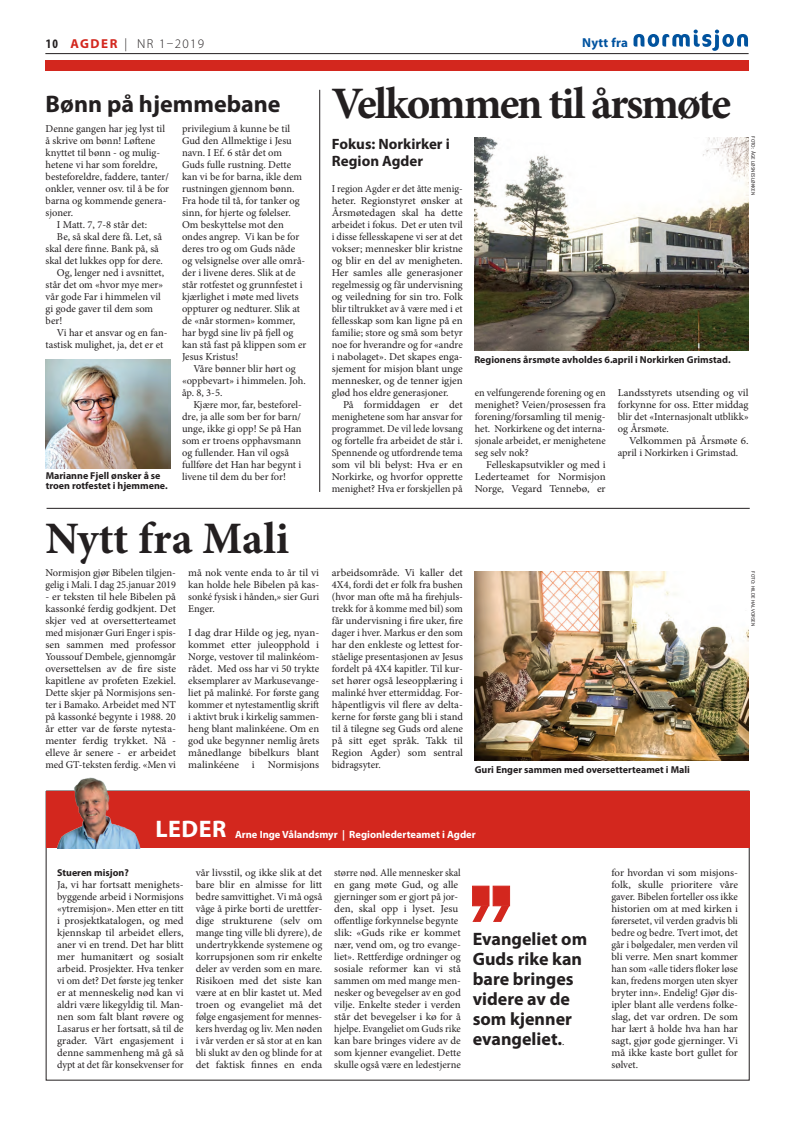
<style>
.page{position:relative;width:794px;height:1134px;background:#fff}
.page>*{position:absolute;margin:0;border:0;box-sizing:border-box;transform-origin:0 0}
.t1{font:700 45px "Minion Pro";letter-spacing:-.045em;color:#231f20}
.t2{font:700 24px "Myriad Pro";letter-spacing:.02em;color:#fff}
.t3{font:700 18px/20px "Myriad Pro";color:#231f20}
.t4{font:700 15px/17px "Myriad Pro";color:#231f20}
.t5{font:300 13px "Myriad Pro";letter-spacing:.1em;color:#231f20}
.t6{font:700 13px "Myriad Pro";letter-spacing:.02em;color:#0153a0}
.t7{font:10.5px/12px "Minion Pro";color:#231f20;text-align:justify;scale:1.04 1}
.t8{font:10.5px/12px "Minion Pro";color:#231f20}
.t9{font:10.5px/12px "Minion Pro";color:#231f20;scale:.96 1}
.t10{font:700 10.5px "Myriad Pro";color:#fff}
.t11{font:700 10px/10px "Myriad Pro";color:#231f20}
.t12{font:5px "Myriad Pro";letter-spacing:.02em;color:#231f20}
.s1{font-weight:700;font-stretch:condensed}
.s2{font-weight:700;color:#d3271e}
.s3{font-family:"Myriad Pro";font-size:24px}
.s4{font-family:"Minion Pro";font-weight:400;font-size:10.5px}
</style>
<div class="page">
<hr style="left:45px;top:53px;width:703px;height:1px;background:#231f20">
<svg style="left:633px;top:30px;width:115px;height:21px"></svg>
<div style="left:45px;top:60px;width:703px;height:11px;background:#d3271e"></div>
<svg style="left:472px;top:885px;width:39px;height:37px"></svg>
<div style="left:46px;top:791px;width:703px;height:57px;background:#d3271e"></div>
<img style="left:57px;top:777px;width:85px;height:71px">
<img style="left:475px;top:138px;width:274px;height:212px">
<img style="left:475px;top:571px;width:274px;height:190px">
<hr style="left:319px;top:90px;width:1px;height:402px;background:#231f20">
<img style="left:46px;top:359px;width:124px;height:110px">
<hr style="left:47px;top:508px;width:702px;height:1px;background:#231f20">
<p class="t5" style="left:46px;top:36px;width:160px"><span class="s1">10</span> <span class="s2">AGDER</span> | NR 1–2019</p>
<p class="t6" style="left:582px;top:34px;width:47px">Nytt fra</p>
<h1 class="t1" style="left:46px;top:72px;width:687px"><span class="s3">Bønn på hjemmebane</span> Velkommen til årsmøte</h1>
<h3 class="t4" style="left:332px;top:135px;width:119px">Fokus: Norkirker i<br>Region Agder</h3>
<p class="t8" style="left:46px;top:123px;width:121px">Denne gangen har jeg lyst til</p>
<p class="t8" style="left:46px;top:135px;width:111px">å skrive om bønn! Løftene</p>
<p class="t8" style="left:46px;top:147px;width:116px">knyttet til bønn - og mulig-</p>
<p class="t8" style="left:46px;top:159px;width:113px">hetene vi har som foreldre,</p>
<p class="t8" style="left:46px;top:171px;width:125px">besteforeldre, faddere, tanter/</p>
<p class="t8" style="left:46px;top:183px;width:125px">onkler, venner osv. til å be for</p>
<p class="t8" style="left:46px;top:195px;width:122px">barna og kommende genera-</p>
<p class="t8" style="left:46px;top:207px;width:29px">sjoner.</p>
<p class="t8" style="left:57px;top:219px;width:92px">I Matt. 7, 7-8 står det:</p>
<p class="t8" style="left:57px;top:231px;width:107px">Be, så skal dere få. Let, så</p>
<p class="t8" style="left:46px;top:243px;width:115px">skal dere finne. Bank på, så</p>
<p class="t8" style="left:46px;top:255px;width:119px">skal det lukkes opp for dere.</p>
<p class="t8" style="left:57px;top:267px;width:109px">Og, lenger ned i avsnittet,</p>
<p class="t8" style="left:46px;top:279px;width:119px">står det om «hvor mye mer»</p>
<p class="t8" style="left:46px;top:291px;width:117px">vår gode Far i himmelen vil</p>
<p class="t8" style="left:46px;top:303px;width:109px">gi gode gaver til dem som</p>
<p class="t8" style="left:46px;top:315px;width:18px">ber!</p>
<p class="t8" style="left:57px;top:327px;width:112px">Vi har et ansvar og en fan-</p>
<p class="t8" style="left:46px;top:339px;width:119px">tastisk mulighet, ja, det er et</p>
<p class="t8" style="left:182px;top:123px;width:126px">privilegium å kunne be til<br>Gud den Allmektige i Jesu navn. I Ef. 6 står det om<br>Guds fulle rustning. Dette kan vi be for barna, ikle dem rustningen gjennom bønn.<br>Fra hode til tå, for tanker og sinn, for hjerte og følelser.<br>Om beskyttelse mot den ondes angrep. Vi kan be for deres tro og om Guds nåde og velsignelse over alle områ&shy;der i livene deres. Slik at de står rotfestet og grunnfestet i kjærlighet i møte med livets oppturer og nedturer. Slik at de «når stormen» kommer, har bygd sine liv på fjell og kan stå fast på klippen som er<br>Jesus Kristus!</p>
<p class="t8" style="left:182px;top:363px;width:125px;text-indent:11px">Våre bønner blir hørt og «oppbevart» i himmelen. Joh. åp. 8, 3-5.</p>
<p class="t8" style="left:182px;top:399px;width:121px;text-indent:11px">Kjære mor, far, besteforel&shy;dre, ja alle som ber for barn/ unge, ikke gi opp! Se på Han som er troens opphavsmann og fullender. Han vil også fullføre det Han har begynt i livene til dem du ber for!</p>
<p class="t12" style="left:756px;top:136px;width:61px;rotate:90deg">FOTO: ÅGE LØSNESLØKKEN</p>
<p class="t9" style="left:332px;top:183px;width:138px;text-align:justify">I region Agder er det åtte menig&shy;heter. Regionstyret ønsker at Årsmøtedagen skal ha dette arbeidet i fokus. Det er uten tvil i disse fellesskapene vi ser at det vokser; mennesker blir kristne og blir en del av menigheten.<br>Her samles alle generasjoner regelmessig og får undervisning og veiledning for sin tro. Folk blir tiltrukket av å være med i et fellesskap som kan ligne på en familie; store og små som betyr noe for hverandre og for «andre i nabolaget». Det skapes enga&shy;sjement for misjon blant unge mennesker, og de tenner igjen glød hos eldre generasjoner.</p>
<p class="t7" style="left:332px;top:399px;width:127px;text-indent:11px">På formiddagen er det menighetene som har ansvar for programmet. De vil lede lovsang og fortelle fra arbeidet de står i.<br>Spennende og utfordrende tema som vil bli belyst: Hva er en Norkirke, og hvorfor opprette menighet? Hva er forskjellen på</p>
<p class="t11" style="left:474px;top:355px;width:258px">Regionens årsmøte avholdes 6.april i Norkirken Grimstad.</p>
<p class="t8" style="left:475px;top:387px;width:132px;text-align:justify">en velfungerende forening og en menighet? Veien/prosessen fra forening/forsamling til menig&shy;het. Norkirkene og det interna&shy;sjonale arbeidet, er menighetene seg selv nok?</p>
<p class="t7" style="left:475px;top:459px;width:127px;text-indent:11px">Felleskapsutvikler og med i Lederteamet for Normisjon Norge, Vegard Tennebø, er</p>
<p class="t7" style="left:617px;top:387px;width:127px">Landsstyrets utsending og vil forkynne for oss. Etter middag blir det «Internasjonalt utblikk» og Årsmøte.</p>
<p class="t7" style="left:617px;top:435px;width:127px;text-indent:11px">Velkommen på Årsmøte 6. april i Norkirken i Grimstad.</p>
<p class="t11" style="left:46px;top:471px;width:123px">Marianne Fjell ønsker å se troen rotfestet i hjemmene.</p>
<h1 class="t1" style="left:45px;top:507px;width:245px">Nytt fra Mali</h1>
<p class="t8" style="left:45px;top:567px;width:132px">Normisjon gjør Bibelen tilgjen&shy;gelig i Mali. I dag 25.januar 2019</p>
<p class="t7" style="left:45px;top:591px;width:127px">- er teksten til hele Bibelen på kassonké ferdig godkjent. Det skjer ved at oversetterteamet med misjonær Guri Enger i spis&shy;sen sammen med professor Youssouf Dembele, gjennomgår oversettelsen av de fire siste kapitlene av profeten Ezekiel.<br>Dette skjer på Normisjons sen&shy;ter i Bamako. Arbeidet med NT på kassonké begynte i 1988. 20 år etter var de første nytesta&shy;menter ferdig trykket. Nå - elleve år senere - er arbeidet med GT-teksten ferdig. «Men vi</p>
<p class="t7" style="left:332px;top:567px;width:127px">arbeidsområde. Vi kaller det 4X4, fordi det er folk fra bushen (hvor man ofte må ha firehjuls&shy;trekk for å komme med bil) som får undervisning i fire uker, fire dager i hver. Markus er den som har den enkleste og lettest for&shy;ståelige presentasjonen av Jesus fordelt på 4X4 kapitler. Til kur&shy;set hører også leseopplæring i malinké hver ettermiddag. For&shy;håpentligvis vil flere av delta&shy;kerne for første gang bli i stand til å tilegne seg Guds ord alene på sitt eget språk. Takk til Region Agder) som sentral bidragsyter.</p>
<p class="t7" style="left:188px;top:567px;width:127px">må nok vente enda to år til vi kan holde hele Bibelen på kas&shy;sonké fysisk i hånden,» sier Guri Enger.</p>
<p class="t7" style="left:188px;top:627px;width:127px">I dag drar Hilde og jeg, nyan&shy;kommet etter juleopphold i Norge, vestover til malinkéom&shy;rådet. Med oss har vi 50 trykte eksemplarer av Markusevange&shy;liet på malinké. For første gang kommer et nytestamentlig skrift i aktivt bruk i kirkelig sammen&shy;heng blant malinkéene. Om en god uke begynner nemlig årets månedlange bibelkurs blant malinkéene i Normisjons</p>
<p class="t12" style="left:756px;top:571px;width:56px;rotate:90deg">FOTO: HILDE HALVORSEN</p>
<p class="t11" style="left:475px;top:764px;width:217px">Guri Enger sammen med oversetterteamet i Mali</p>
<h2 class="t2" style="left:155px;top:814px;width:72px">LEDER</h2>
<p class="t10" style="left:235px;top:827px;width:242px">Arne Inge Vålandsmyr | Regionlederteamet i Agder</p>
<p class="t11" style="left:57px;top:867px;width:73px">Stueren misjon?</p>
<p class="t7" style="left:57px;top:879px;width:123px">Ja, vi har fortsatt menighets&shy;byggende arbeid i Normisjons «ytremisjon». Men etter en titt i prosjektkatalogen, og med kjennskap til arbeidet ellers, aner vi en trend. Det har blitt mer humanitært og sosialt arbeid. Prosjekter. Hva tenker vi om det? Det første jeg tenker er at menneskelig nød kan vi aldri være likegyldig til. Man&shy;nen som falt blant røvere og Lasarus er her fortsatt, så til de grader. Vårt engasjement i denne sammenheng må gå så dypt at det får konsekvenser for</p>
<p class="t7" style="left:196px;top:867px;width:123px">vår livsstil, og ikke slik at det bare blir en almisse for litt bedre samvittighet. Vi må også våge å pirke borti de urettfer&shy;dige strukturene (selv om mange ting ville bli dyrere), de undertrykkende systemene og korrupsjonen som rir enkelte deler av verden som en mare.<br>Risikoen med det siste kan være at en blir kastet ut. Med troen og evangeliet må det følge engasjement for mennes&shy;kers hverdag og liv. Men nøden i vår verden er så stor at en kan bli slukt av den og blinde for at det faktisk finnes en enda</p>
<p class="t9" style="left:334px;top:867px;width:133px">større nød. Alle mennesker skal en gang møte Gud, og alle gjerninger som er gjort på jor&shy;den, skal opp i lyset. Jesu offentlige forkynnelse begynte slik: «Guds rike er kommet nær, vend om, og tro evange&shy;liet». Rettferdige ordninger og sosiale reformer kan vi stå sammen om med mange men&shy;nesker og bevegelser av en god vilje. Enkelte steder i verden står det bevegelser i kø for å hjelpe. Evangeliet om Guds rike kan bare bringes videre av de som kjenner evangeliet. Dette skulle også være en ledestjerne</p>
<p class="t7" style="left:611px;top:867px;width:123px">for hvordan vi som misjons&shy;folk, skulle prioritere våre gaver. Bibelen forteller oss ikke historien om at med kirken i førersetet, vil verden gradvis bli bedre og bedre. Tvert imot, det går i bølgedaler, men verden vil bli verre. Men snart kommer han som «alle tiders floker løse kan, fredens morgen uten skyer bryter inn». Endelig! Gjør dis&shy;ipler blant alle verdens folke&shy;slag, det var ordren. De som har lært å holde hva han har sagt, gjør gode gjerninger. Vi må ikke kaste bort gullet for sølvet.</p>
<h3 class="t3" style="left:473px;top:928px;width:116px">Evangeliet om<br>Guds rike kan bare bringes videre av de som kjenner evangeliet.<span class="s4">.</span></h3>
</div>
